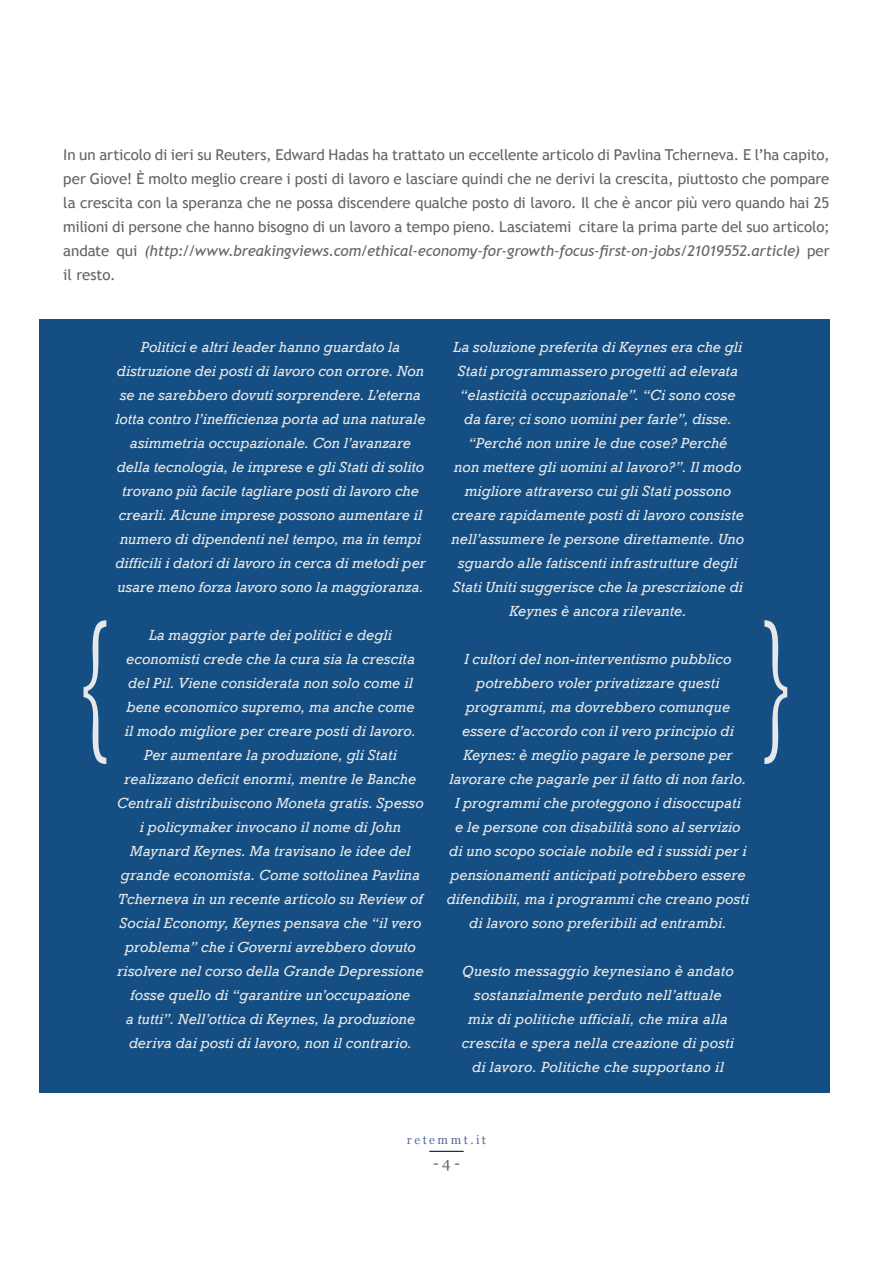
<style>
.page{position:relative;width:893px;height:1263px;background:#fff}
.page>*{position:absolute;margin:0;border:0;box-sizing:border-box;transform-origin:0 0}
.t1{font:157.5px "Georgia";color:#e6e7e9;scale:.4 1}
.t2{font:italic 15px/24px "Rockwell";color:#e6e7e9;text-align:center}
.t3{font:15px/24px "Trebuchet MS";letter-spacing:-.005em;color:#636366;text-align:justify}
.t4{font:15px "Georgia";color:#636366}
.t5{font:12px "Georgia";letter-spacing:.205em;color:#576b98}
.s1{font-style:italic}
</style>
<div class="page">
<hr style="left:429px;top:1151px;width:34px;height:1px;background:#133446">
<div style="left:39px;top:319px;width:791px;height:774px;background:#144e82"></div>
<p class="t3" style="left:63px;top:143px;width:768px">In un articolo di ieri su Reuters, Edward Hadas ha trattato un eccellente articolo di Pavlina Tcherneva. E l’ha capito, per Giove! È molto meglio creare i posti di lavoro e lasciare quindi che ne derivi la crescita, piuttosto che pompare la crescita con la speranza che ne possa discendere qualche posto di lavoro. Il che è ancor più vero quando hai 25 milioni di persone che hanno bisogno di un lavoro a tempo pieno. Lasciatemi citare la prima parte del suo articolo; andate qui <span class="s1">(http://www.breakingviews.com/ethical-economy-for-growth-focus-first-on-jobs/21019552.article)</span> per il resto.</p>
<p class="t2" style="left:115px;top:335px;width:312px">Politici e altri leader hanno guardato la distruzione dei posti di lavoro con orrore. Non se ne sarebbero dovuti sorprendere. L’eterna lotta contro l’inefficienza porta ad una naturale asimmetria occupazionale. Con l’avanzare della tecnologia, le imprese e gli Stati di solito trovano più facile tagliare posti di lavoro che crearli. Alcune imprese possono aumentare il numero di dipendenti nel tempo, ma in tempi difficili i datori di lavoro in cerca di metodi per usare meno forza lavoro sono la maggioranza.</p>
<p class="t2" style="left:117px;top:623px;width:308px">La maggior parte dei politici e degli economisti crede che la cura sia la crescita del Pil. Viene considerata non solo come il bene economico supremo, ma anche come<br>il modo migliore per creare posti di lavoro.<br>Per aumentare la produzione, gli Stati realizzano deficit enormi, mentre le Banche Centrali distribuiscono Moneta gratis. Spesso i policymaker invocano il nome di John Maynard Keynes. Ma travisano le idee del grande economista. Come sottolinea Pavlina Tcherneva in un recente articolo su Review of Social Economy, Keynes pensava che “il vero problema” che i Governi avrebbero dovuto risolvere nel corso della Grande Depressione fosse quello di “garantire un’occupazione<br>a tutti”. Nell’ottica di Keynes, la produzione deriva dai posti di lavoro, non il contrario.</p>
<p class="t2" style="left:452px;top:335px;width:294px">La soluzione preferita di Keynes era che gli Stati programmassero progetti ad elevata “elasticità occupazionale”. “Ci sono cose da fare; ci sono uomini per farle”, disse. “Perché non unire le due cose? Perché<br>non mettere gli uomini al lavoro?”. Il modo migliore attraverso cui gli Stati possono creare rapidamente posti di lavoro consiste nell’assumere le persone direttamente. Uno sguardo alle fatiscenti infrastrutture degli Stati Uniti suggerisce che la prescrizione di Keynes è ancora rilevante.</p>
<p class="t2" style="left:447px;top:647px;width:304px">I cultori del non-interventismo pubblico potrebbero voler privatizzare questi programmi, ma dovrebbero comunque essere d’accordo con il vero principio di Keynes: è meglio pagare le persone per lavorare che pagarle per il fatto di non farlo.<br>I programmi che proteggono i disoccupati<br>e le persone con disabilità sono al servizio di uno scopo sociale nobile ed i sussidi per i pensionamenti anticipati potrebbero essere difendibili, ma i programmi che creano posti di lavoro sono preferibili ad entrambi.</p>
<p class="t2" style="left:462px;top:959px;width:274px">Questo messaggio keynesiano è andato sostanzialmente perduto nell’attuale mix di politiche ufficiali, che mira alla crescita e spera nella creazione di posti di lavoro. Politiche che supportano il</p>
<p class="t1" style="left:81px;top:569px;width:69px">{</p>
<p class="t1" style="left:762px;top:569px;width:69px">}</p>
<p class="t5" style="left:407px;top:1131px;width:81px">retemmt.it</p>
<p class="t4" style="left:433px;top:1152px;width:28px">- 4 -</p>
</div>
